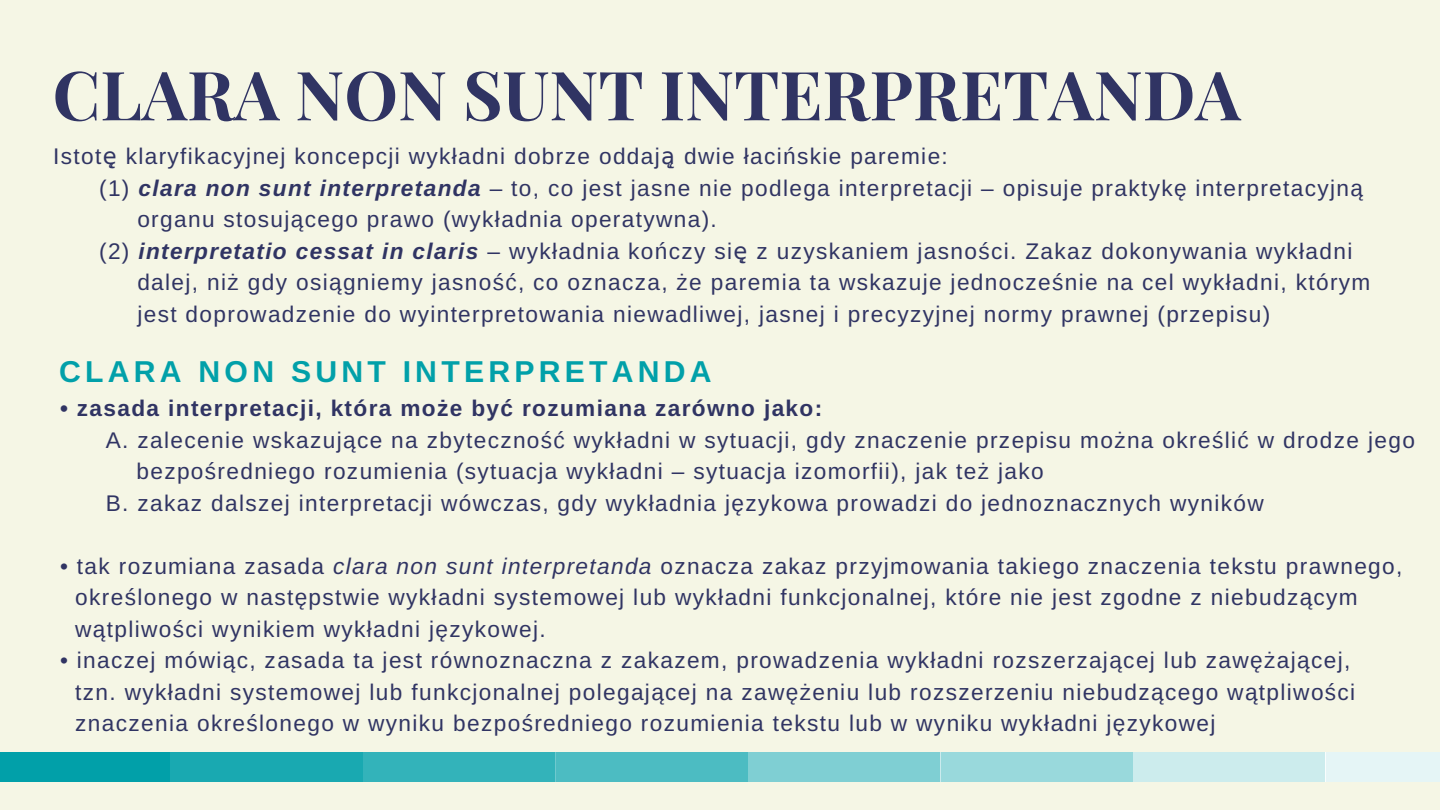
<style>
.page{position:relative;width:1440px;height:810px;background:#f5f6e5}
.page>*{position:absolute;margin:0;border:0;box-sizing:border-box;transform-origin:0 0}
.t1{font:700 67.9px "Playfair Display";color:#303463}
.t2{font:700 30.2px "Arimo";letter-spacing:.14em;color:#01a0a9}
.t3{font:22.6px/31.5px "Arimo";letter-spacing:.06em;color:#303463}
.t4{font:700 22.6px "Arimo";letter-spacing:.06em;color:#303463}
.s1{font-family:"DejaVu Sans"}
.s2{font-family:"Liberation Sans"}
.s3{font-weight:700;font-style:italic}
.s4{font-style:italic}
</style>
<div class="page">
<div style="left:0;top:752px;width:1440px;height:30px;background:#01a0a9"></div>
<div style="left:748px;top:752px;width:193px;height:30px;background:#7fcfd3"></div>
<div style="left:1133px;top:752px;width:193px;height:30px;background:#cceced"></div>
<div style="left:363px;top:752px;width:193px;height:30px;background:#33b3ba"></div>
<div style="left:1326px;top:752px;width:114px;height:30px;background:#e5f5f6"></div>
<div style="left:941px;top:752px;width:192px;height:30px;background:#99d9dc"></div>
<div style="left:556px;top:752px;width:192px;height:30px;background:#4cbcc2"></div>
<div style="left:171px;top:752px;width:192px;height:30px;background:#19a9b1"></div>
<h1 class="t1" style="left:52px;top:47px;width:1190px">CLARA NON SUNT INTERPRETANDA</h1>
<p class="t3" style="left:53px;top:141px;width:896px">Istot<span class="s1">ę̨</span>klaryfikacyjnej koncepcji wyk<span class="s2">ł</span>adni dobrze oddaj<span class="s1">ą̨</span>dwie <span class="s2">ł</span>aci<span class="s2">ń</span>skie paremie:</p>
<p class="t3" style="left:99px;top:172px;width:1265px">(1) <span class="s3">clara non sunt interpretanda</span> – to, co jest jasne nie podlega interpretacji – opisuje praktyk<span class="s2">ę</span> interpretacyjn<span class="s2">ą</span></p>
<p class="t3" style="left:137px;top:204px;width:581px">organu stosuj<span class="s2">ą</span>cego prawo (wyk<span class="s2">ł</span>adnia operatywna).</p>
<p class="t3" style="left:99px;top:235px;width:1255px">(2) <span class="s3">interpretatio cessat in claris</span> – wyk<span class="s2">ł</span>adnia ko<span class="s2">ń</span>czy si<span class="s1">ę̨</span>z uzyskaniem jasno<span class="s2">ś</span>ci. Zakaz dokonywania wyk<span class="s2">ł</span>adni</p>
<p class="t3" style="left:137px;top:267px;width:1235px">dalej, ni<span class="s2">ż</span> gdy osi<span class="s2">ą</span>gniemy jasno<span class="s2">ść</span>, co oznacza, <span class="s2">ż</span>e paremia ta wskazuje jednocze<span class="s2">ś</span>nie na cel wyk<span class="s2">ł</span>adni, którym</p>
<p class="t3" style="left:137px;top:298px;width:1134px">jest doprowadzenie do wyinterpretowania niewadliwej, jasnej i precyzyjnej normy prawnej (przepisu)</p>
<h2 class="t2" style="left:59px;top:354px;width:654px">CLARA NON SUNT INTERPRETANDA</h2>
<p class="t4" style="left:60px;top:396px;width:764px">• zasada interpretacji, która mo<span class="s2">ż</span>e by<span class="s2">ć</span> rozumiana zarówno jako:</p>
<p class="t3" style="left:106px;top:424px;width:1311px">A. zalecenie wskazuj<span class="s2">ą</span>ce na zbyteczno<span class="s2">ść</span> wyk<span class="s2">ł</span>adni w sytuacji, gdy znaczenie przepisu mo<span class="s2">ż</span>na okre<span class="s2">ś</span>li<span class="s2">ć</span> w drodze jego</p>
<p class="t3" style="left:136px;top:456px;width:909px">bezpo<span class="s2">ś</span>redniego rozumienia (sytuacja wyk<span class="s2">ł</span>adni – sytuacja izomorfii), jak te<span class="s2">ż</span> jako</p>
<p class="t3" style="left:106px;top:487px;width:1159px">B. zakaz dalszej interpretacji wówczas, gdy wyk<span class="s2">ł</span>adnia j<span class="s2">ę</span>zykowa prowadzi do jednoznacznych wyników</p>
<p class="t3" style="left:75px;top:550px;width:1329px;text-indent:-15px">• tak rozumiana zasada <span class="s4">clara non sunt interpretanda</span> oznacza zakaz przyjmowania takiego znaczenia tekstu prawnego, okre<span class="s2">ś</span>lonego w nast<span class="s2">ę</span>pstwie wyk<span class="s2">ł</span>adni systemowej lub wyk<span class="s2">ł</span>adni funkcjonalnej, które nie jest zgodne z niebudz<span class="s2">ą</span>cym w<span class="s2">ą</span>tpliwo<span class="s2">ś</span>ci wynikiem wyk<span class="s2">ł</span>adni j<span class="s2">ę</span>zykowej.</p>
<p class="t3" style="left:75px;top:645px;width:1282px;text-indent:-15px">• inaczej mówi<span class="s2">ą</span>c, zasada ta jest równoznaczna z zakazem, prowadzenia wyk<span class="s2">ł</span>adni rozszerzaj<span class="s2">ą</span>cej lub zaw<span class="s2">ęż</span>aj<span class="s2">ą</span>cej, tzn. wyk<span class="s2">ł</span>adni systemowej lub funkcjonalnej polegaj<span class="s2">ą</span>cej na zaw<span class="s2">ęż</span>eniu lub rozszerzeniu niebudz<span class="s2">ą</span>cego w<span class="s2">ą</span>tpliwo<span class="s2">ś</span>ci znaczenia okre<span class="s2">ś</span>lonego w wyniku bezpo<span class="s2">ś</span>redniego rozumienia tekstu lub w wyniku wyk<span class="s2">ł</span>adni j<span class="s2">ę</span>zykowej</p>
</div>
